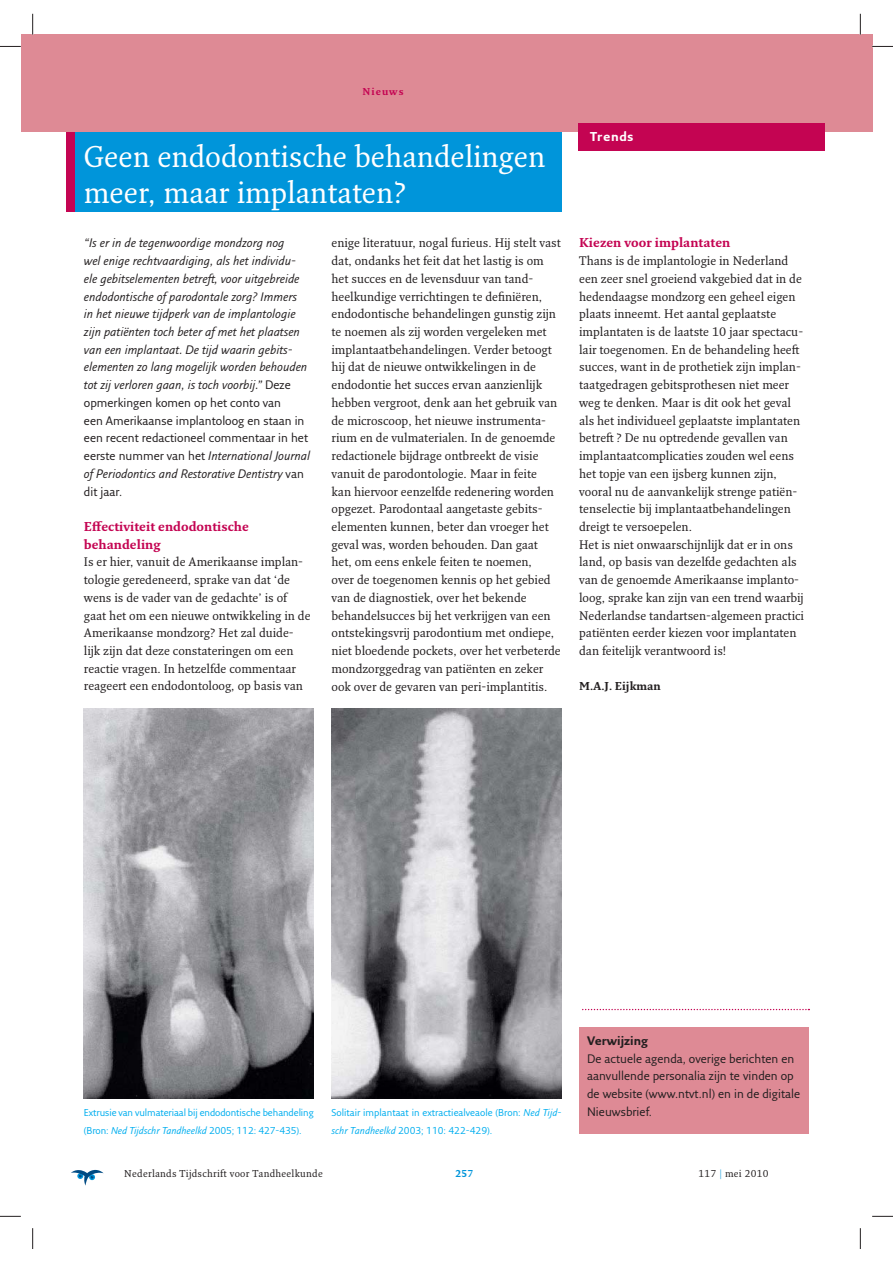
<style>
.page{position:relative;width:893px;height:1263px;background:#fff}
.page>*{position:absolute;margin:0;border:0;box-sizing:border-box;transform-origin:0 0}
.t1{font:29.25px/35.4px "Fresco Plus Pro";color:#fff}
.t2{font:700 12.45px/17.7px "Fresco Plus Pro";color:#c40452}
.t3{font:700 12.45px "Fresco Sans Plus Pro";letter-spacing:.05em;color:#fff}
.t4{font:12px/17.7px "Fresco Plus Pro";color:#231f20}
.t5{font:italic 12px/17.7px "Fresco Sans Plus Pro";color:#231f20}
.t6{font:12px/17.7px "Fresco Sans Plus Pro";color:#231f20}
.t7{font:700 12px "Fresco Sans Plus Pro";color:#231f20}
.t8{font:700 11.1px "Fresco Plus Pro";color:#231f20}
.t9{font:9.75px/17.7px "Fresco Sans Plus Pro";letter-spacing:-.01em;color:#00aeef}
.t10{font:9.75px "Fresco Plus Pro";letter-spacing:.03em;color:#231f20}
.t11{font:700 9.75px "Fresco Plus Pro";letter-spacing:.1em;color:#c40452}
.t12{font:700 9.75px "Fresco Plus Pro";color:#0095da}
.s1{font-style:normal}
.s2{font-style:italic}
.s3{color:#0095da}
</style>
<div class="page">
<svg style="left:71px;top:1170px;width:33px;height:16px"></svg>
<div style="left:21px;top:35px;width:851px;height:97px;background:#de8a95"></div>
<div style="left:74px;top:132px;width:487px;height:80px;background:#0095da"></div>
<div style="left:66px;top:132px;width:8px;height:80px;background:#c40452"></div>
<img style="left:84px;top:708px;width:230px;height:390px">
<img style="left:332px;top:708px;width:229px;height:390px">
<div style="left:578px;top:123px;width:246px;height:28px;background:#c40452"></div>
<div style="left:579px;top:1027px;width:230px;height:107px;background:#de8a95"></div>
<svg style="left:582px;top:1009px;width:227px;height:1px"></svg>
<svg style="left:0;top:46px;width:21px;height:1px"></svg>
<svg style="left:872px;top:46px;width:20px;height:1px"></svg>
<svg style="left:0;top:1216px;width:21px;height:1px"></svg>
<svg style="left:872px;top:1216px;width:20px;height:1px"></svg>
<svg style="left:32px;top:14px;width:1px;height:21px"></svg>
<svg style="left:32px;top:1228px;width:1px;height:21px"></svg>
<svg style="left:860px;top:14px;width:1px;height:21px"></svg>
<svg style="left:860px;top:1228px;width:1px;height:21px"></svg>
<p class="t11" style="left:362px;top:88px;width:43px">Nieuws</p>
<h1 class="t1" style="left:84px;top:142px;width:463px">Geen endodontische behandelingen meer, maar implantaten?</h1>
<p class="t5" style="left:84px;top:235px;width:228px">“Is er in de tegenwoordige mondzorg nog<br>wel enige rechtvaardiging, als het individu&shy;ele gebitselementen betreft, voor uitgebreide endodontische of parodontale zorg? Immers<br>in het nieuwe tijdperk van de implantologie zijn patiënten toch beter af met het plaatsen van een implantaat. De tijd waarin gebits&shy;elementen zo lang mogelijk worden behouden tot zij verloren gaan, is toch voorbij.” <span class="s1">Deze opmerkingen komen op het conto van<br>een Amerikaanse implantoloog en staan in een recent redactioneel commentaar in het eerste nummer van het</span> International Journal of Periodontics and Restorative Dentistry <span class="s1">van dit jaar.</span></p>
<p class="t2" style="left:84px;top:519px;width:166px">Effectiviteit endodontische behandeling</p>
<p class="t4" style="left:84px;top:554px;width:228px">Is er hier, vanuit de Amerikaanse implan&shy;tologie geredeneerd, sprake van dat ‘de wens is de vader van de gedachte’ is of gaat het om een nieuwe ontwikkeling in de Amerikaanse mondzorg? Het zal duide&shy;lijk zijn dat deze constateringen om een reactie vragen. In hetzelfde commentaar reageert een endodontoloog, op basis van</p>
<p class="t4" style="left:331px;top:235px;width:231px">enige literatuur, nogal furieus. Hij stelt vast dat, ondanks het feit dat het lastig is om het succes en de levensduur van tand&shy;heelkundige verrichtingen te definiëren, endodontische behandelingen gunstig zijn te noemen als zij worden vergeleken met implantaatbehandelingen. Verder betoogt hij dat de nieuwe ontwikkelingen in de endodontie het succes ervan aanzienlijk hebben vergroot, denk aan het gebruik van de microscoop, het nieuwe instrumenta&shy;rium en de vulmaterialen. In de genoemde redactionele bijdrage ontbreekt de visie vanuit de parodontologie. Maar in feite<br>kan hiervoor eenzelfde redenering worden opgezet. Parodontaal aangetaste gebits&shy;elementen kunnen, beter dan vroeger het geval was, worden behouden. Dan gaat het, om eens enkele feiten te noemen,<br>over de toegenomen kennis op het gebied van de diagnostiek, over het bekende behandelsucces bij het verkrijgen van een ontstekingsvrij parodontium met ondiepe, niet bloedende pockets, over het verbeterde mondzorggedrag van patiënten en zeker ook over de gevaren van peri-implantitis.</p>
<p class="t3" style="left:590px;top:131px;width:45px">Trends</p>
<p class="t2" style="left:579px;top:235px;width:153px">Kiezen voor implantaten</p>
<p class="t4" style="left:579px;top:253px;width:226px">Thans is de implantologie in Nederland een zeer snel groeiend vakgebied dat in de hedendaagse mondzorg een geheel eigen plaats inneemt. Het aantal geplaatste implantaten is de laatste 10 jaar spectacu&shy;lair toegenomen. En de behandeling heeft succes, want in de prothetiek zijn implan&shy;taatgedragen gebitsprothesen niet meer weg te denken. Maar is dit ook het geval als het individueel geplaatste implantaten betreft ? De nu optredende gevallen van implantaatcomplicaties zouden wel eens het topje van een ijsberg kunnen zijn, vooral nu de aanvankelijk strenge patiën&shy;tenselectie bij implantaatbehandelingen dreigt te versoepelen.<br>Het is niet onwaarschijnlijk dat er in ons land, op basis van dezelfde gedachten als van de genoemde Amerikaanse implanto&shy;loog, sprake kan zijn van een trend waarbij Nederlandse tandartsen-algemeen practici patiënten eerder kiezen voor implantaten dan feitelijk verantwoord is!</p>
<p class="t8" style="left:579px;top:682px;width:83px">M.A.J. Eijkman</p>
<p class="t9" style="left:84px;top:1105px;width:231px">Extrusie van vulmateriaal bij endodontische behandeling (Bron: <span class="s2">Ned Tijdschr Tandheelkd</span> 2005; 112: 427-435).</p>
<p class="t9" style="left:331px;top:1105px;width:231px">Solitair implantaat in extractiealveaole (Bron: <span class="s2">Ned Tijd&shy;schr Tandheelkd</span> 2003; 110: 422-429).</p>
<p class="t7" style="left:587px;top:1036px;width:62px">Verwijzing</p>
<p class="t6" style="left:587px;top:1051px;width:215px">De actuele agenda, overige berichten en aanvullende personalia zijn te vinden op de website (www.ntvt.nl) en in de digitale Nieuwsbrief.</p>
<p class="t10" style="left:124px;top:1170px;width:200px">Nederlands Tijdschrift voor Tandheelkunde</p>
<p class="t12" style="left:455px;top:1170px;width:19px">257</p>
<p class="t10" style="left:698px;top:1170px;width:72px">117 <span class="s3">|</span> mei 2010</p>
</div>
